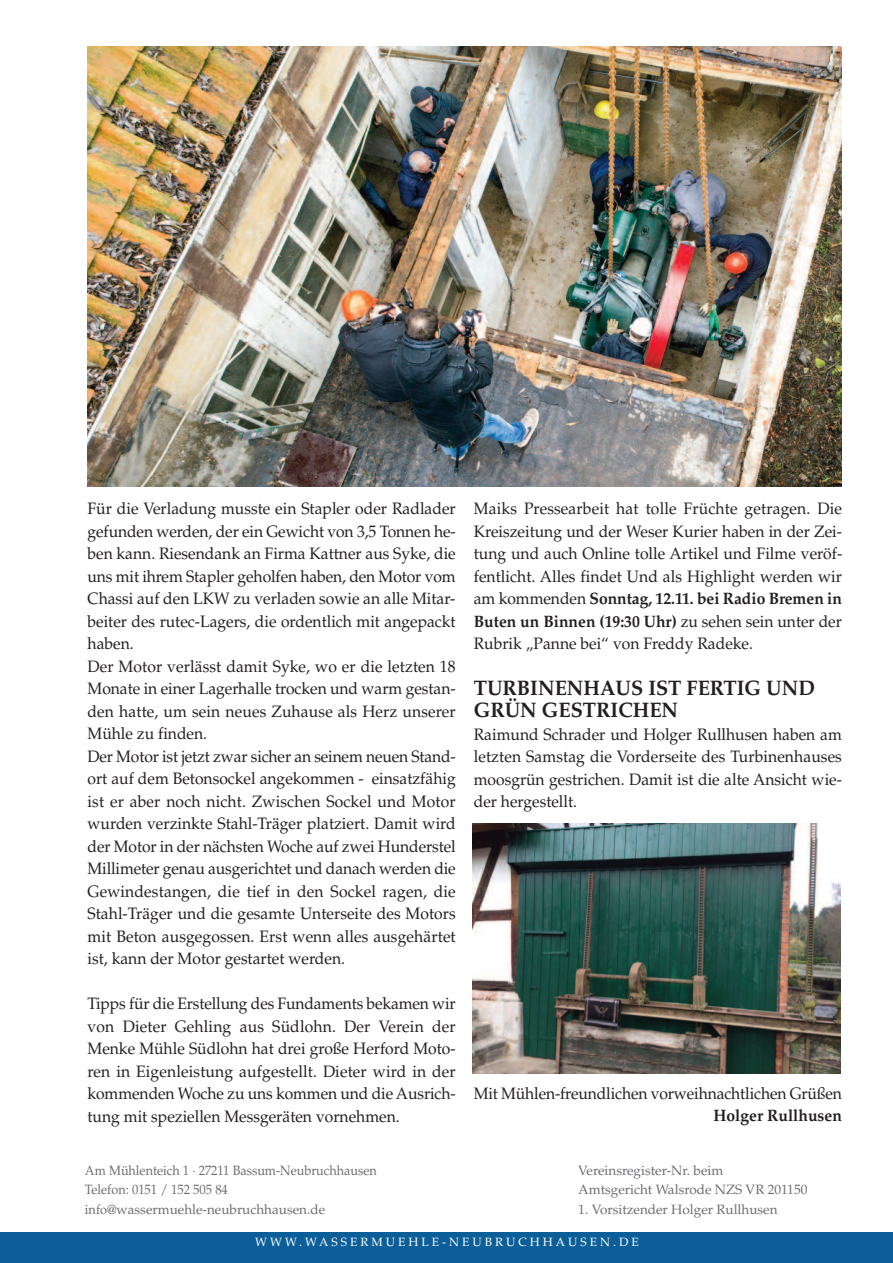
<style>
.page{position:relative;width:893px;height:1263px;background:#fff}
.page>*{position:absolute;margin:0;border:0;box-sizing:border-box;transform-origin:0 0}
.t1{font:700 21px/22.5px "Palatino LT";color:#231f20;scale:.95 1}
.t2{font:16.5px/22.5px "Palatino LT";color:#231f20;text-align:justify;scale:.95 1}
.t3{font:700 16.5px "Palatino LT";color:#231f20;scale:.95 1}
.t4{font:13.5px/19.5px "Palatino LT";color:#6c6d70;scale:.93 1}
.t5{font:13.5px/19.5px "Palatino LT";color:#6c6d70}
.t6{font:12px "Palatino LT";letter-spacing:.25em;color:#fff}
.s1{font-weight:700}
</style>
<div class="page">
<div style="left:0;top:1232px;width:893px;height:31px;background:#0c5e98"></div>
<img style="left:88px;top:47px;width:754px;height:439px">
<img style="left:473px;top:823px;width:368px;height:251px">
<p class="t2" style="left:88px;top:499px;width:389px;text-align:left">Für die Verladung musste ein Stapler oder Radlader gefunden werden, der ein Gewicht von 3,5 Tonnen he&shy;ben kann. Riesendank an Firma Kattner aus Syke, die uns mit ihrem Stapler geholfen haben, den Motor vom Chassi auf den LKW zu verladen sowie an alle Mitar&shy;beiter des rutec-Lagers, die ordentlich mit angepackt haben.<br>Der Motor verlässt damit Syke, wo er die letzten 18<br>Monate in einer Lagerhalle trocken und warm gestan&shy;den hatte, um sein neues Zuhause als Herz unserer Mühle zu finden.<br>Der Motor ist jetzt zwar sicher an seinem neuen Stand&shy;ort auf dem Betonsockel angekommen - einsatzfähig ist er aber noch nicht. Zwischen Sockel und Motor wurden verzinkte Stahl-Träger platziert. Damit wird der Motor in der nächsten Woche auf zwei Hunderstel Millimeter genau ausgerichtet und danach werden die Gewindestangen, die tief in den Sockel ragen, die Stahl-Träger und die gesamte Unterseite des Motors mit Beton ausgegossen. Erst wenn alles ausgehärtet ist, kann der Motor gestartet werden.</p>
<p class="t2" style="left:88px;top:994px;width:389px">Tipps für die Erstellung des Fundaments bekamen wir von Dieter Gehling aus Südlohn. Der Verein der Menke Mühle Südlohn hat drei große Herford Moto&shy;ren in Eigenleistung aufgestellt. Dieter wird in der kommenden Woche zu uns kommen und die Ausrich&shy;tung mit speziellen Messgeräten vornehmen.</p>
<p class="t2" style="left:474px;top:499px;width:389px">Maiks Pressearbeit hat tolle Früchte getragen. Die Kreiszeitung und der Weser Kurier haben in der Zei&shy;tung und auch Online tolle Artikel und Filme veröf&shy;fentlicht. Alles findet Und als Highlight werden wir am kommenden <span class="s1">Sonntag, 12.11. bei Radio Bremen in Buten un Binnen (19:30 Uhr)</span> zu sehen sein unter der Rubrik „Panne bei“ von Freddy Radeke.</p>
<p class="t1" style="left:474px;top:679px;width:361px">TURBINENHAUS IST FERTIG UND<br>GRÜN GESTRICHEN</p>
<p class="t2" style="left:474px;top:725px;width:389px">Raimund Schrader und Holger Rullhusen haben am letzten Samstag die Vorderseite des Turbinenhauses moosgrün gestrichen. Damit ist die alte Ansicht wie&shy;der hergestellt.</p>
<p class="t2" style="left:474px;top:1084px;width:389px">Mit Mühlen-freundlichen vorweihnachtlichen Grüßen</p>
<p class="t3" style="left:713px;top:1109px;width:137px">Holger Rullhusen</p>
<p class="t4" style="left:85px;top:1162px;width:315px">Am Mühlenteich 1 · 27211 Bassum-Neubruchhausen<br>Telefon: 0151 / 152 505 84 info@wassermuehle-neubruchhausen.de</p>
<p class="t5" style="left:578px;top:1162px;width:231px">Vereinsregister-Nr. beim<br>Amtsgericht Walsrode NZS VR 201150</p>
<p class="t5" style="left:578px;top:1201px;width:201px">1. Vorsitzender Holger Rullhusen</p>
<p class="t6" style="left:255px;top:1237px;width:385px">WWW.WASSERMUEHLE-NEUBRUCHHAUSEN.DE</p>
</div>
